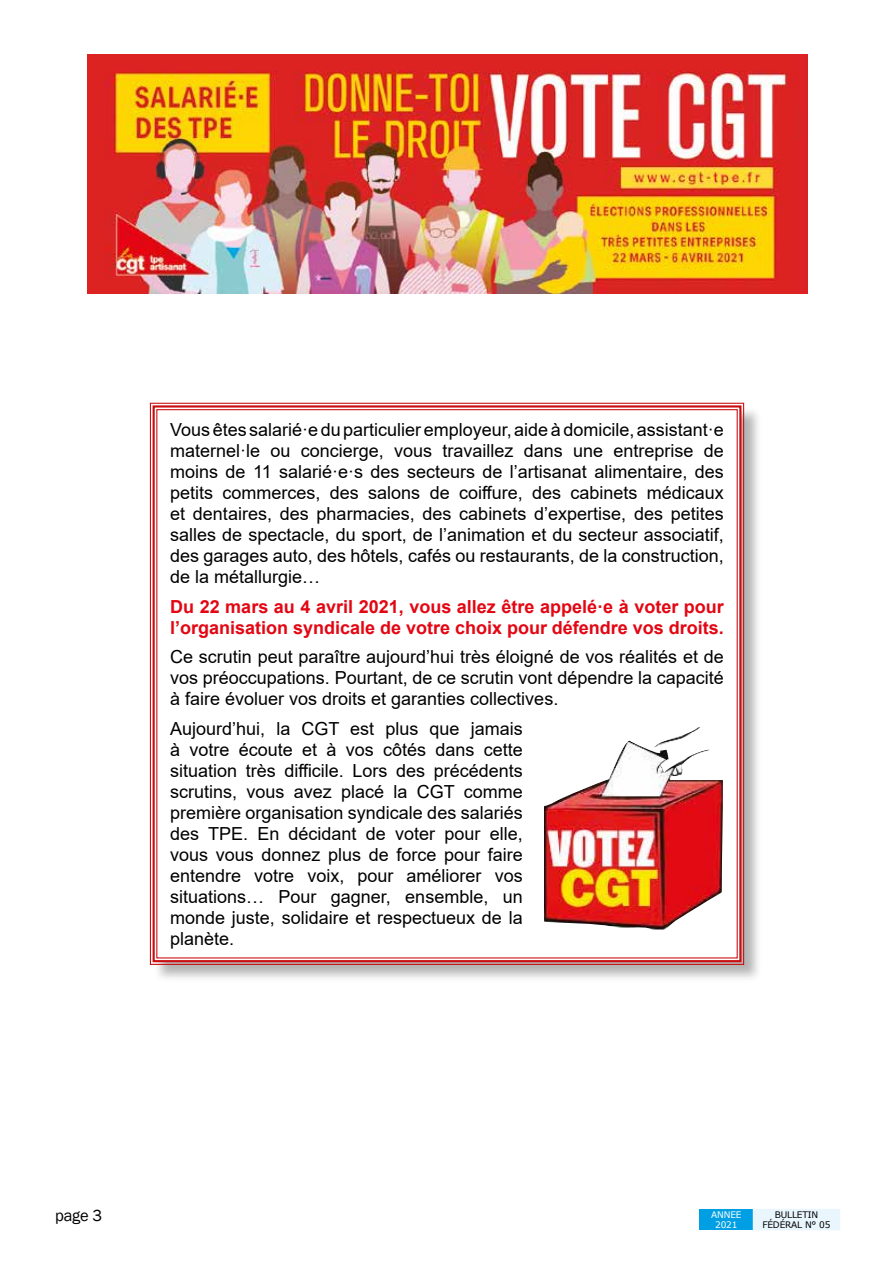
<style>
.page{position:relative;width:893px;height:1263px;background:#fff}
.page>*{position:absolute;margin:0;border:0;box-sizing:border-box;transform-origin:0 0}
.t1{font:18px/21px "Arial";color:#000;text-align:justify}
.t2{font:700 18px/21px "Arial";color:#e30613}
.t3{font:16.5px "Franklin Gothic";color:#000}
.t4{font:9px/9.8px "Verdana";letter-spacing:-.02em;color:#000;text-align:center}
.t5{font:9px/9.8px "Verdana";letter-spacing:-.01em;color:#fff;text-align:center}
</style>
<div class="page">
<div style="left:699px;top:1209px;width:55px;height:21px;background:#009fe3"></div>
<div style="left:753px;top:1209px;width:87px;height:21px;background:#eaf6fe"></div>
<img style="left:87px;top:54px;width:720px;height:240px">
<div style="left:152px;top:405px;width:611px;height:579px;background:#000;opacity:.3"></div>
<svg style="left:149px;top:402px;width:596px;height:563px"></svg>
<div style="left:153px;top:405px;width:588px;height:557px;border:2px solid #c90c0f"></div>
<img style="left:544px;top:727px;width:179px;height:203px">
<p class="t1" style="left:170px;top:419px;width:555px">Vous êtes salarié·e du particulier employeur, aide à domicile, assistant·e maternel·le ou concierge, vous travaillez dans une entreprise de moins de 11 salarié·e·s des secteurs de l’artisanat alimentaire, des petits commerces, des salons de coiffure, des cabinets médicaux et dentaires, des pharmacies, des cabinets d’expertise, des petites salles de spectacle, du sport, de l’animation et du secteur associatif, des garages auto, des hôtels, cafés ou restaurants, de la construction, de la métallurgie…</p>
<p class="t2" style="left:170px;top:596px;width:555px">Du 22 mars au 4 avril 2021, vous allez être appelé·e à voter pour l’organisation syndicale de votre choix pour défendre vos droits.</p>
<p class="t1" style="left:170px;top:646px;width:555px">Ce scrutin peut paraître aujourd’hui très éloigné de vos réalités et de vos préoccupations. Pourtant, de ce scrutin vont dépendre la capacité à faire évoluer vos droits et garanties collectives.</p>
<p class="t1" style="left:170px;top:718px;width:354px">Aujourd’hui, la CGT est plus que jamais à votre écoute et à vos côtés dans cette situation très difficile. Lors des précédents scrutins, vous avez placé la CGT comme première organisation syndicale des salariés des TPE. En décidant de voter pour elle, vous vous donnez plus de force pour faire entendre votre voix, pour améliorer vos situations… Pour gagner, ensemble, un monde juste, solidaire et respectueux de la planète.</p>
<p class="t3" style="left:55px;top:1205px;width:49px">page 3</p>
<p class="t5" style="left:711px;top:1210px;width:32px">ANNEE<br>2021</p>
<p class="t4" style="left:762px;top:1210px;width:70px">BULLETIN<br>FÉDÉRAL N° 05</p>
</div>
